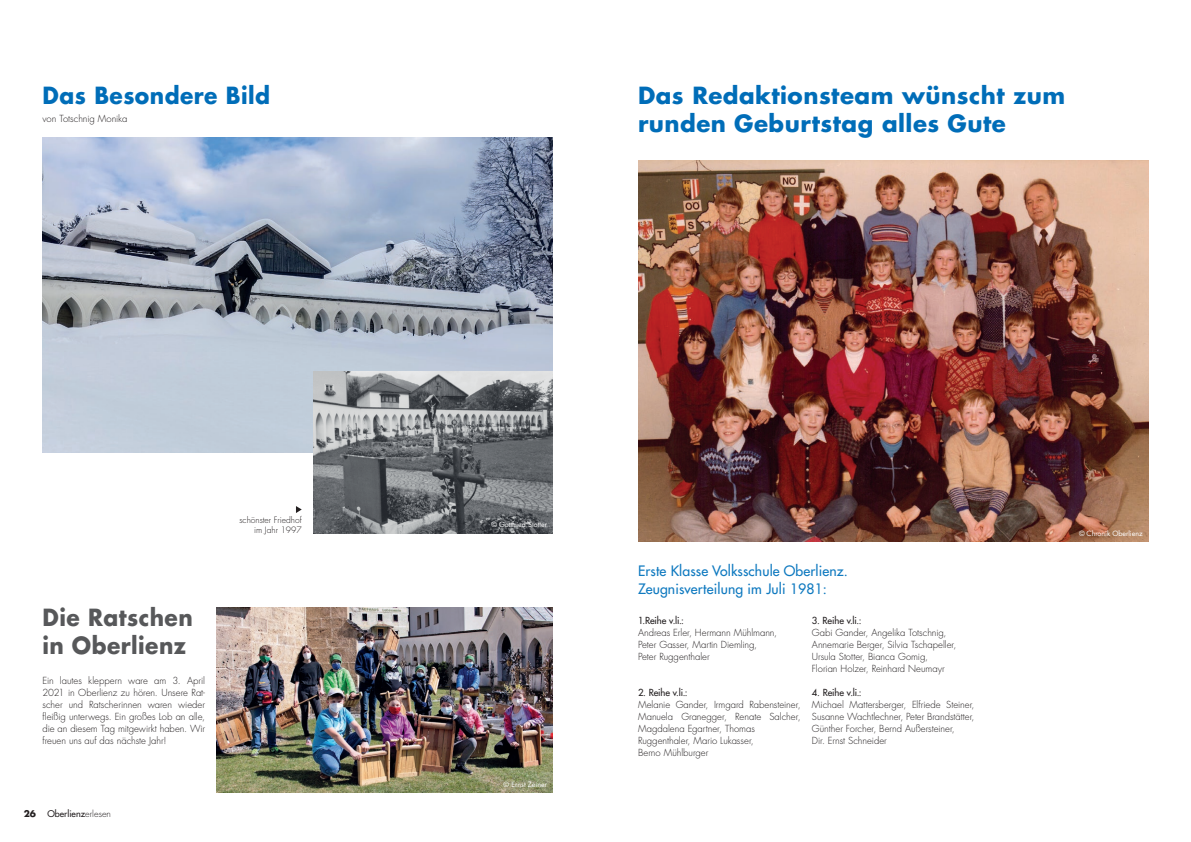
<style>
.page{position:relative;width:1191px;height:842px;background:#fff}
.page>*{position:absolute;margin:0;border:0;box-sizing:border-box;transform-origin:0 0}
.t1{font:700 23px/28px "Futura LT Pro";letter-spacing:.02em;color:#006db8}
.t2{font:700 23px/28px "Futura LT Pro";letter-spacing:.02em;color:#57585a;scale:.95 1}
.t3{font:700 23px "Futura LT Pro";letter-spacing:.02em;color:#006db8;scale:.95 1}
.t4{font:500 14px/18px "Futura LT Pro";letter-spacing:.01em;color:#107ac0}
.t5{font:300 9.5px/12px "Futura LT Pro";color:#231f20}
.t6{font:500 9.5px "Futura LT Pro";letter-spacing:-.015em;color:#231f20}
.t7{font:500 9px "Futura LT Pro";color:#231f20}
.t8{font:300 8.5px/10.2px "Futura LT Pro";color:#231f20;text-align:right}
.t9{font:7px "Futura LT Pro";color:#fff}
.s1{font-weight:700}
.s2{font-weight:300}
</style>
<div class="page">
<img style="left:43px;top:138px;width:510px;height:314px">
<img style="left:638px;top:160px;width:510px;height:381px">
<img style="left:313px;top:371px;width:240px;height:162px">
<img style="left:216px;top:607px;width:337px;height:185px">
<svg style="left:296px;top:506px;width:6px;height:7px"></svg>
<h1 class="t3" style="left:43px;top:78px;width:241px">Das Besondere Bild</h1>
<p class="t5" style="left:43px;top:113px;width:86px">von Totschnig Monika</p>
<h1 class="t2" style="left:43px;top:603px;width:160px">Die Ratschen in Oberlienz</h1>
<p class="t5" style="left:43px;top:675px;width:164px;text-align:justify">Ein lautes kleppern ware am 3. April 2021 in Oberlienz zu hören. Unsere Rat&shy;scher und Ratscherinnen waren wieder fleißig unterwegs. Ein großes Lob an alle, die an diesem Tag mitgewirkt haben. Wir freuen uns auf das nächste Jahr!</p>
<p class="t7" style="left:24px;top:807px;width:89px"><span class="s1">26</span> Oberlienz<span class="s2">erlesen</span></p>
<p class="t8" style="left:239px;top:515px;width:64px">schönster Friedhof im Jahr 1997</p>
<h1 class="t1" style="left:638px;top:81px;width:429px">Das Redaktionsteam wünscht zum runden Geburtstag alles Gute</h1>
<p class="t9" style="left:491px;top:520px;width:57px">© Gottfried Stotter</p>
<p class="t9" style="left:503px;top:779px;width:45px">© Ernst Zeiner</p>
<h2 class="t4" style="left:638px;top:561px;width:211px">Erste Klasse Volksschule Oberlienz.<br>Zeugnisverteilung im Juli 1981:</h2>
<p class="t6" style="left:638px;top:613px;width:47px">1.Reihe v.li.:</p>
<p class="t5" style="left:638px;top:627px;width:141px">Andreas Erler, Hermann Mühlmann,<br>Peter Gasser, Martin Diemling,<br>Peter Ruggenthaler</p>
<p class="t6" style="left:638px;top:685px;width:51px">2. Reihe v.li.:</p>
<p class="t5" style="left:638px;top:699px;width:164px">Melanie Gander, Irmgard Rabensteiner,<br>Manuela Granegger, Renate Salcher,<br>Magdalena Egartner, Thomas<br>Ruggenthaler, Mario Lukasser,<br>Berno Mühlburger</p>
<p class="t6" style="left:812px;top:613px;width:51px">3. Reihe v.li.:</p>
<p class="t5" style="left:812px;top:627px;width:146px">Gabi Gander, Angelika Totschnig, Annemarie Berger, Silvia Tschapeller, Ursula Stotter, Bianca Gomig,<br>Florian Holzer, Reinhard Neumayr</p>
<p class="t6" style="left:812px;top:685px;width:51px">4. Reihe v.li.:</p>
<p class="t5" style="left:812px;top:699px;width:164px">Michael Mattersberger, Elfriede Steiner, Susanne Wachtlechner, Peter Brandstätter, Günther Forcher, Bernd Außersteiner,<br>Dir. Ernst Schneider</p>
<p class="t9" style="left:1079px;top:528px;width:65px">© Chronik Oberlienz</p>
</div>
